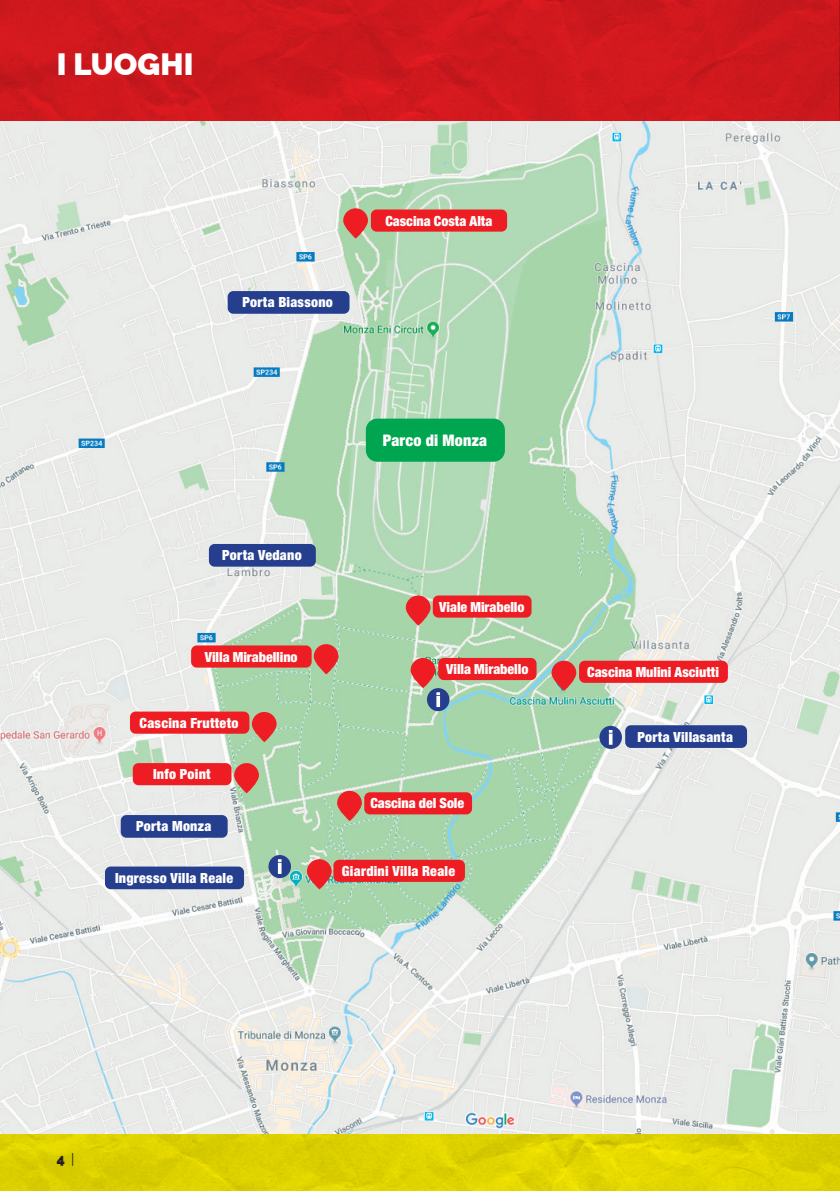
<style>
.page{position:relative;width:840px;height:1191px;background:#fff}
.page>*{position:absolute;margin:0;border:0;box-sizing:border-box;transform-origin:0 0}
.t1{font:900 30.8px "Raleway";color:#fff}
.t2{font:900 condensed 16px "Helvetica Neue LT Pro";letter-spacing:.015em;color:#fff}
.t3{font:900 condensed 14px "Helvetica Neue LT Pro";letter-spacing:.01em;color:#fff}
.t4{font:900 14px "Raleway";color:#231f20}
.s1{font-weight:400}
</style>
<div class="page">
<img style="left:0;top:120px;width:839px;height:1014px">
<img style="left:0;top:0;width:840px;height:120px">
<div style="left:365px;top:418px;width:139px;height:44px;background:#00a54f;border-radius:11px"></div>
<div style="left:121px;top:815px;width:106px;height:22px;background:#253f8e;border-radius:6px"></div>
<div style="left:624px;top:725px;width:122px;height:23px;background:#253f8e;border-radius:6px"></div>
<div style="left:227px;top:291px;width:122px;height:23px;background:#253f8e;border-radius:6px"></div>
<div style="left:209px;top:544px;width:106px;height:22px;background:#253f8e;border-radius:6px"></div>
<div style="left:133px;top:763px;width:98px;height:22px;background:#ee1d23;border-radius:6px"></div>
<div style="left:130px;top:711px;width:119px;height:22px;background:#ee1d23;border-radius:6px"></div>
<div style="left:105px;top:866px;width:139px;height:23px;background:#253f8e;border-radius:6px"></div>
<div style="left:333px;top:859px;width:131px;height:23px;background:#ee1d23;border-radius:6px"></div>
<div style="left:370px;top:209px;width:137px;height:23px;background:#ee1d23;border-radius:6px"></div>
<div style="left:578px;top:660px;width:149px;height:23px;background:#ee1d23;border-radius:6px"></div>
<div style="left:191px;top:645px;width:120px;height:22px;background:#ee1d23;border-radius:6px"></div>
<div style="left:438px;top:658px;width:98px;height:22px;background:#ee1d23;border-radius:6px"></div>
<div style="left:432px;top:595px;width:99px;height:22px;background:#ee1d23;border-radius:6px"></div>
<div style="left:364px;top:792px;width:108px;height:22px;background:#ee1d23;border-radius:6px"></div>
<svg style="left:405px;top:595px;width:25px;height:31px"></svg>
<svg style="left:234px;top:763px;width:25px;height:31px"></svg>
<svg style="left:551px;top:660px;width:25px;height:31px"></svg>
<svg style="left:313px;top:644px;width:25px;height:31px"></svg>
<svg style="left:337px;top:791px;width:24px;height:30px"></svg>
<svg style="left:252px;top:712px;width:24px;height:30px"></svg>
<svg style="left:307px;top:859px;width:24px;height:31px"></svg>
<svg style="left:343px;top:208px;width:25px;height:31px"></svg>
<svg style="left:0;top:1134px;width:839px;height:57px;background:#ded200"></svg>
<div style="left:599px;top:726px;width:22px;height:23px;background:#253f8e;border-radius:50%"></div>
<svg style="left:608px;top:733px;width:4px;height:11px"></svg>
<div style="left:268px;top:855px;width:23px;height:23px;background:#253f8e;border-radius:50%"></div>
<svg style="left:278px;top:859px;width:3px;height:15px"></svg>
<div style="left:426px;top:688px;width:23px;height:23px;background:#253f8e;border-radius:50%"></div>
<svg style="left:436px;top:696px;width:4px;height:11px"></svg>
<svg style="left:410px;top:658px;width:30px;height:37px"></svg>
<h1 class="t1" style="left:57px;top:39px;width:138px">I LUOGHI</h1>
<p class="t3" style="left:242px;top:294px;width:92px">Porta Biassono</p>
<p class="t3" style="left:385px;top:212px;width:108px">Cascina Costa Alta</p>
<p class="t2" style="left:382px;top:430px;width:106px">Parco di Monza</p>
<p class="t3" style="left:222px;top:546px;width:81px">Porta Vedano</p>
<p class="t3" style="left:205px;top:648px;width:94px">Villa Mirabellino</p>
<p class="t3" style="left:139px;top:714px;width:100px">Cascina Frutteto</p>
<p class="t3" style="left:153px;top:765px;width:59px">Info Point</p>
<p class="t3" style="left:136px;top:817px;width:77px">Porta Monza</p>
<p class="t3" style="left:115px;top:869px;width:119px">Ingresso Villa Reale</p>
<p class="t3" style="left:439px;top:598px;width:87px">Viale Mirabello</p>
<p class="t3" style="left:446px;top:660px;width:84px">Villa Mirabello</p>
<p class="t3" style="left:370px;top:794px;width:95px">Cascina del Sole</p>
<p class="t3" style="left:342px;top:862px;width:115px">Giardini Villa Reale</p>
<p class="t3" style="left:587px;top:663px;width:133px">Cascina Mulini Asciutti</p>
<p class="t3" style="left:637px;top:728px;width:97px">Porta Villasanta</p>
<p class="t4" style="left:57px;top:1147px;width:19px">4 <span class="s1">|</span></p>
</div>
